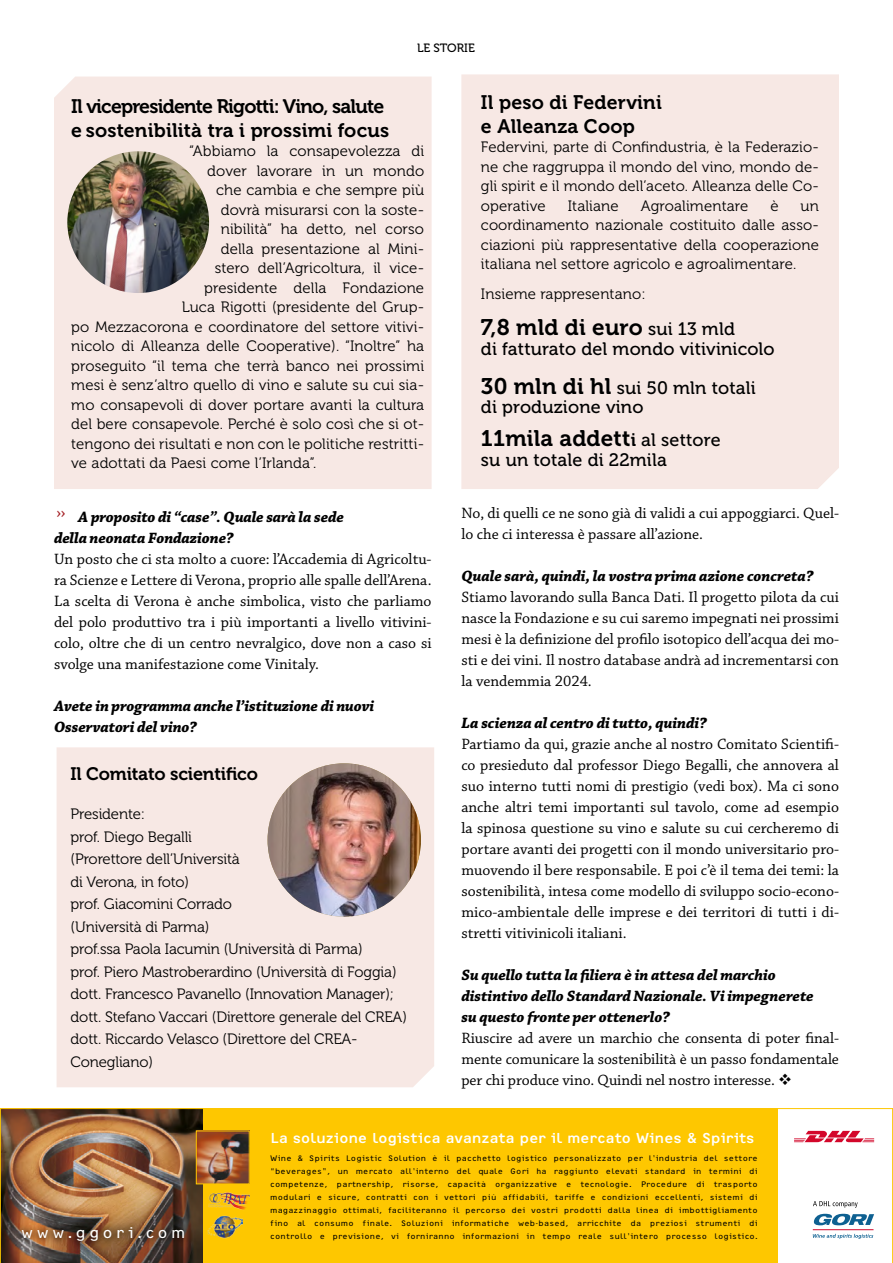
<style>
.page{position:relative;width:893px;height:1263px;background:#fff}
.page>*{position:absolute;margin:0;border:0;box-sizing:border-box;transform-origin:0 0}
.testo_box{font:22.5px "Museo 700";letter-spacing:.01em;color:#000}
.titolo_box_rubriche{font:19.5px "Museo 700";letter-spacing:.01em;color:#000}
.titolo_box_rubriche-2{font:19.5px "Museo 700";letter-spacing:-.04em;color:#000}
.t1{font:18.75px "Chaparral Pro";color:#a42025}
.testo_box-2{font:18px "Museo 500";letter-spacing:.01em;color:#000}
.testo_box-3{font:18px "Museo 700";letter-spacing:-.01em;color:#000}
.t2{font:500 16.05px "Visa Type";letter-spacing:.195em;color:#fff}
.testo_articoli_e_bas{font:15.75px/21px "Chaparral Pro";color:#000;text-align:justify}
.domande{font:italic 700 15.75px "Chaparral Pro";letter-spacing:-.005em;color:#000}
.testo_box-4{font:15px/19.5px "Museo 300";letter-spacing:.01em;color:#000;text-align:justify}
.testo_box-5{font:15px/22.5px "Museo 300";letter-spacing:-.01em;color:#000}
.t3{font:15px "Museo 500";color:#000}
.t4{font:600 14.85px "Visa Type";letter-spacing:-.03em;color:#fff}
.t5{font:12px "Museo 500";color:#000}
.t6{font:300 9px "Montserrat";color:#000}
.t7{font:500 8.25px/12.9px "Visa Type";letter-spacing:.025em;color:#000;text-align:justify}
.s1{font-family:"Museo 500";font-size:18px}
.s2{font-family:"Museo 700";font-size:22.5px}
.s3{font-size:18px}
</style>
<div class="page">
<div style="left:57px;top:747px;width:377px;height:340px;background:#f7e8e4"></div>
<div style="left:54px;top:77px;width:378px;height:412px;background:#f7e8e4"></div>
<div style="left:461px;top:74px;width:378px;height:415px;background:#f7e8e4"></div>
<img style="left:0;top:1108px;width:893px;height:155px">
<img style="left:67px;top:151px;width:142px;height:142px;border-radius:71px">
<img style="left:268px;top:763px;width:153px;height:154px;border-radius:77px">
<p class="t5" style="left:417px;top:41px;width:59px">LE STORIE</p>
<p class="titolo_box_rubriche-2" style="left:71px;top:95px;width:315px">Il vicepresidente Rigotti: Vino, salute</p>
<p class="titolo_box_rubriche" style="left:71px;top:119px;width:319px">e sostenibilità tra i prossimi focus</p>
<p class="testo_box-4" style="left:189px;top:142px;width:236px">“Abbiamo la consapevolezza di</p>
<p class="testo_box-4" style="left:207px;top:161px;width:218px">dover lavorare in un mondo</p>
<p class="testo_box-4" style="left:216px;top:181px;width:209px">che cambia e che sempre più</p>
<p class="testo_box-4" style="left:221px;top:200px;width:205px">dovrà misurarsi con la soste-</p>
<p class="testo_box-4" style="left:221px;top:220px;width:205px">nibilità” ha detto, nel corso</p>
<p class="testo_box-4" style="left:221px;top:239px;width:205px">della presentazione al Mini-</p>
<p class="testo_box-4" style="left:215px;top:259px;width:211px">stero dell’Agricoltura, il vice-</p>
<p class="testo_box-4" style="left:204px;top:278px;width:221px">presidente della Fondazione</p>
<p class="testo_box-4" style="left:182px;top:298px;width:244px">Luca Rigotti (presidente del Grup-</p>
<p class="testo_box-4" style="left:71px;top:317px;width:354px">po Mezzacorona e coordinatore del settore vitivi-</p>
<p class="testo_box-4" style="left:71px;top:337px;width:354px">nicolo di Alleanza delle Cooperative). “Inoltre” ha</p>
<p class="testo_box-4" style="left:71px;top:356px;width:354px">proseguito “il tema che terrà banco nei prossimi</p>
<p class="testo_box-4" style="left:71px;top:376px;width:354px">mesi è senz’altro quello di vino e salute su cui sia-</p>
<p class="testo_box-4" style="left:71px;top:395px;width:354px">mo consapevoli di dover portare avanti la cultura</p>
<p class="testo_box-4" style="left:71px;top:415px;width:354px">del bere consapevole. Perché è solo così che si ot-</p>
<p class="testo_box-4" style="left:71px;top:434px;width:354px">tengono dei risultati e non con le politiche restritti-</p>
<p class="testo_box-4" style="left:71px;top:454px;width:247px">ve adottati da Paesi come l’Irlanda”.</p>
<p class="t1" style="left:56px;top:502px;width:11px">››</p>
<p class="domande" style="left:78px;top:508px;width:267px">A proposito di “case”. Quale sarà la sede</p>
<p class="domande" style="left:54px;top:529px;width:181px">della neonata Fondazione?</p>
<p class="testo_articoli_e_bas" style="left:54px;top:549px;width:379px">Un posto che ci sta molto a cuore: l’Accademia di Agricoltu&shy;ra Scienze e Lettere di Verona, proprio alle spalle dell’Arena.<br>La scelta di Verona è anche simbolica, visto che parliamo del polo produttivo tra i più importanti a livello vitivini&shy;colo, oltre che di un centro nevralgico, dove non a caso si svolge una manifestazione come Vinitaly.</p>
<p class="domande" style="left:54px;top:697px;width:322px">Avete in programma anche l’istituzione di nuovi</p>
<p class="domande" style="left:54px;top:718px;width:144px">Osservatori del vino?</p>
<p class="testo_box-3" style="left:71px;top:764px;width:189px">Il Comitato scientifico</p>
<p class="testo_box-5" style="left:71px;top:803px;width:76px">Presidente:</p>
<p class="testo_box-5" style="left:71px;top:825px;width:171px">prof. Diego Begalli (Prorettore dell’Università</p>
<p class="testo_box-5" style="left:71px;top:870px;width:120px">di Verona, in foto)</p>
<p class="testo_box-5" style="left:71px;top:893px;width:163px">prof. Giacomini Corrado (Università di Parma)</p>
<p class="testo_box-5" style="left:71px;top:938px;width:294px">prof.ssa Paola Iacumin (Università di Parma)</p>
<p class="testo_box-5" style="left:71px;top:960px;width:327px">prof. Piero Mastroberardino (Università di Foggia)</p>
<p class="testo_box-5" style="left:71px;top:983px;width:325px">dott. Francesco Pavanello (Innovation Manager);</p>
<p class="testo_box-5" style="left:71px;top:1005px;width:338px">dott. Stefano Vaccari (Direttore generale del CREA)</p>
<p class="testo_box-5" style="left:71px;top:1028px;width:288px">dott. Riccardo Velasco (Direttore del CREA-<br>Conegliano)</p>
<p class="titolo_box_rubriche" style="left:481px;top:91px;width:182px">Il peso di Federvini</p>
<p class="titolo_box_rubriche" style="left:481px;top:115px;width:155px">e Alleanza Coop</p>
<p class="testo_box-4" style="left:481px;top:137px;width:339px">Federvini, parte di Confindustria, è la Federazio&shy;ne che raggruppa il mondo del vino, mondo de&shy;gli spirit e il mondo dell’aceto. Alleanza delle Co&shy;operative</p>
<p class="testo_box-4" style="left:568px;top:196px;width:53px">Italiane</p>
<p class="testo_box-4" style="left:641px;top:196px;width:109px">Agroalimentare</p>
<p class="testo_box-4" style="left:770px;top:196px;width:10px">è</p>
<p class="testo_box-4" style="left:481px;top:196px;width:339px;text-indent:320px">un coordinamento nazionale costituito dalle asso&shy;ciazioni più rappresentative della cooperazione italiana nel settore agricolo e agroalimentare.</p>
<p class="testo_box-4" style="left:481px;top:284px;width:166px">Insieme rappresentano:</p>
<p class="testo_box" style="left:481px;top:315px;width:255px">7,8 mld di euro <span class="s1">sui 13 mld</span></p>
<p class="testo_box-2" style="left:481px;top:339px;width:295px">di fatturato del mondo vitivinicolo</p>
<p class="testo_box-2" style="left:481px;top:378px;width:276px"><span class="s2">30 mln di hl</span> sui 50 mln totali</p>
<p class="testo_box-2" style="left:481px;top:397px;width:164px">di produzione vino</p>
<p class="testo_box" style="left:481px;top:426px;width:241px">11mila addett<span class="s3">i</span> <span class="s1">al settore</span></p>
<p class="testo_box-2" style="left:481px;top:450px;width:187px">su un totale di 22mila</p>
<p class="testo_articoli_e_bas" style="left:461px;top:503px;width:379px">No, di quelli ce ne sono già di validi a cui appoggiarci. Quel&shy;lo che ci interessa è passare all’azione.</p>
<p class="domande" style="left:461px;top:567px;width:353px">Quale sarà, quindi, la vostra prima azione concreta?</p>
<p class="testo_articoli_e_bas" style="left:461px;top:587px;width:379px">Stiamo lavorando sulla Banca Dati. Il progetto pilota da cui nasce la Fondazione e su cui saremo impegnati nei prossimi mesi è la definizione del profilo isotopico dell’acqua dei mo&shy;sti e dei vini. Il nostro database andrà ad incrementarsi con la vendemmia 2024.</p>
<p class="domande" style="left:461px;top:714px;width:247px">La scienza al centro di tutto, quindi?</p>
<p class="testo_articoli_e_bas" style="left:461px;top:734px;width:379px">Partiamo da qui, grazie anche al nostro Comitato Scientifi&shy;co presieduto dal professor Diego Begalli, che annovera al suo interno tutti nomi di prestigio (vedi box). Ma ci sono anche altri temi importanti sul tavolo, come ad esempio la spinosa questione su vino e salute su cui cercheremo di portare avanti dei progetti con il mondo universitario pro&shy;muovendo il bere responsabile. E poi c’è il tema dei temi: la sostenibilità, intesa come modello di sviluppo socio-econo&shy;mico-ambientale delle imprese e dei territori di tutti i di&shy;stretti vitivinicoli italiani.</p>
<p class="domande" style="left:461px;top:966px;width:316px">Su quello tutta la filiera è in attesa del marchio</p>
<p class="domande" style="left:461px;top:987px;width:354px">distintivo dello Standard Nazionale. Vi impegnerete</p>
<p class="domande" style="left:461px;top:1008px;width:210px">su questo fronte per ottenerlo?</p>
<p class="testo_articoli_e_bas" style="left:461px;top:1028px;width:379px">Riuscire ad avere un marchio che consenta di poter final&shy;mente comunicare la sostenibilità è un passo fondamentale per chi produce vino. Quindi nel nostro interesse. ❖</p>
<p class="t2" style="left:21px;top:1225px;width:166px">www.ggori.com</p>
<p class="t4" style="left:270px;top:1130px;width:486px">La soluzione logistica avanzata per il mercato Wines &amp; Spirits</p>
<p class="t7" style="left:270px;top:1152px;width:489px">Wine &amp; Spirits Logistic Solution è il pacchetto logistico personalizzato per l’industria del settore “beverages”, un mercato all’interno del quale Gori ha raggiunto elevati standard in termini di competenze, partnership, risorse, capacità organizzative e tecnologie. Procedure di trasporto modulari e sicure, contratti con i vettori più affidabili, tariffe e condizioni eccellenti, sistemi di magazzinaggio ottimali, faciliteranno il percorso dei vostri prodotti dalla linea di imbottigliamento fino al consumo finale. Soluzioni informatiche web-based, arricchite da preziosi strumenti di controllo e previsione, vi forniranno informazioni in tempo reale sull’intero processo logistico.</p>
<p class="t6" style="left:350px;top:1218px;width:69px">TRE BICCHIERI</p>
<p class="t3" style="left:430px;top:1216px;width:17px">14</p>
<p class="t6" style="left:460px;top:1218px;width:85px">GAMBERO ROSSO</p>
</div>
